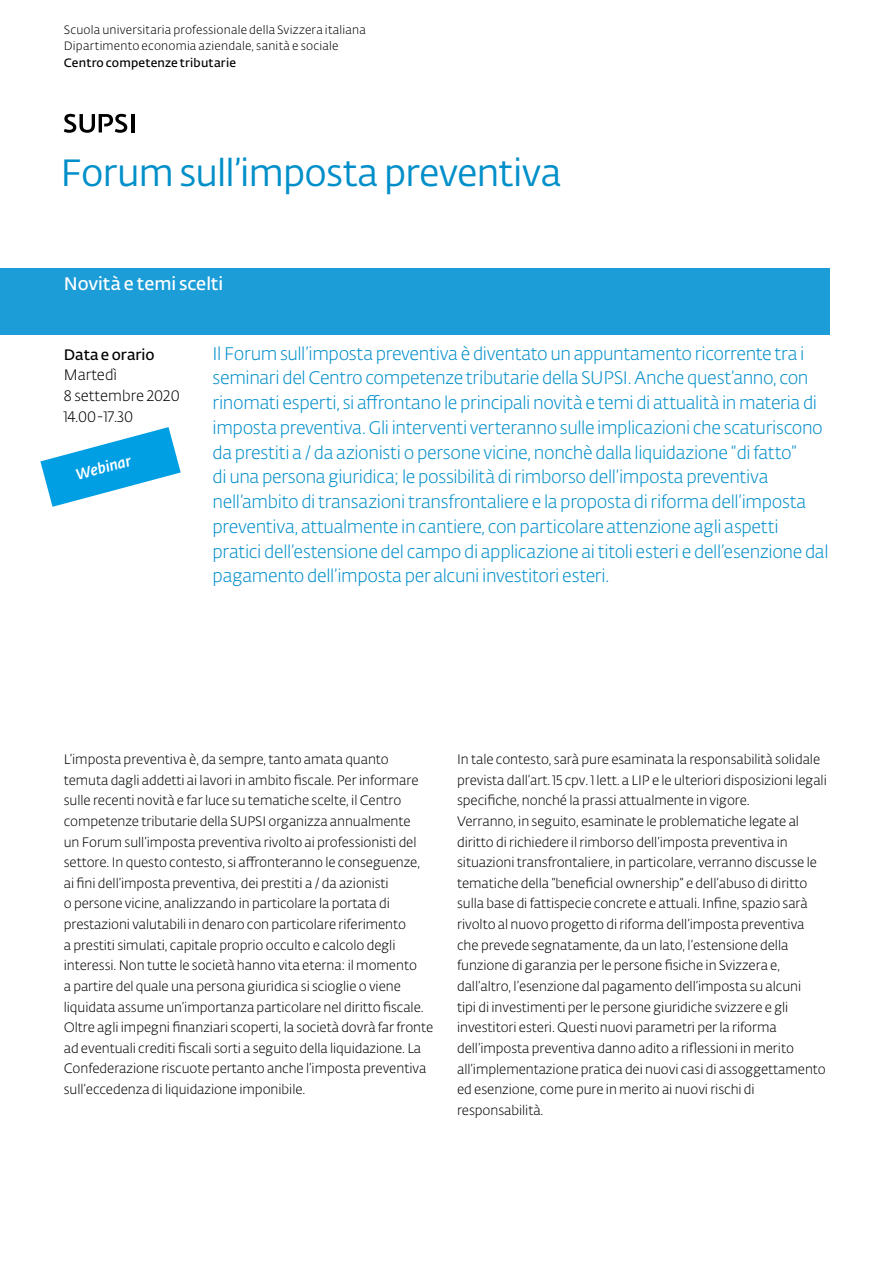
<style>
.page{position:relative;width:893px;height:1263px;background:#fff}
.page>*{position:absolute;margin:0;border:0;box-sizing:border-box;transform-origin:0 0}
.t1{font:37.5px "SUPSI Fedra Sans";letter-spacing:-.02em;color:#008fc9}
.t2{font:300 18px/24.8px "SUPSI Fedra Sans";letter-spacing:-.02em;color:#008eca}
.t3{font:600 18px "SUPSI Fedra Sans";letter-spacing:-.005em;color:#fff}
.t4{font:300 15px/20.7px "SUPSI Fedra Sans";color:#000}
.t5{font:600 15px "SUPSI Fedra Sans";color:#000}
.t6{font:italic 500 15px "SUPSI Fedra Sans";color:#fff}
.t7{font:300 13.5px/20.7px "SUPSI Fedra Sans";letter-spacing:-.005em;color:#000}
.t8{font:300 12px/16.5px "SUPSI Fedra Sans";letter-spacing:.015em;color:#000}
.t9{font:600 12px "SUPSI Fedra Sans";letter-spacing:.015em;color:#000}
</style>
<div class="page">
<div style="left:0;top:269px;width:829px;height:66px;background:#1d9dd8"></div>
<hr style="left:131px;top:114px;width:3px;height:18px;background:#000">
<svg style="left:64px;top:114px;width:63px;height:19px"></svg>
<svg style="left:40px;top:427px;width:141px;height:80px"></svg>
<p class="t8" style="left:64px;top:22px;width:304px">Scuola universitaria professionale della Svizzera italiana<br>Dipartimento economia aziendale, sanità e sociale</p>
<p class="t9" style="left:64px;top:55px;width:174px">Centro competenze tributarie</p>
<h1 class="t1" style="left:61px;top:151px;width:502px">Forum sull’imposta preventiva</h1>
<h2 class="t3" style="left:64px;top:273px;width:161px">Novità e temi scelti</h2>
<p class="t5" style="left:64px;top:345px;width:92px">Data e orario</p>
<p class="t4" style="left:64px;top:365px;width:118px">Martedì<br>8 settembre 2020<br>14.00-17.30</p>
<p class="t6" style="left:74px;top:466px;width:58px;rotate:-15deg">Webinar</p>
<p class="t2" style="left:213px;top:341px;width:617px">Il Forum sull’imposta preventiva è diventato un appuntamento ricorrente tra i seminari del Centro competenze tributarie della SUPSI. Anche quest’anno, con rinomati esperti, si affrontano le principali novità e temi di attualità in materia di imposta preventiva. Gli interventi verteranno sulle implicazioni che scaturiscono da prestiti a / da azionisti o persone vicine, nonchè dalla liquidazione “di fatto”<br>di una persona giuridica; le possibilità di rimborso dell’imposta preventiva nell’ambito di transazioni transfrontaliere e la proposta di riforma dell’imposta preventiva, attualmente in cantiere, con particolare attenzione agli aspetti pratici dell’estensione del campo di applicazione ai titoli esteri e dell’esenzione dal pagamento dell’imposta per alcuni investitori esteri.</p>
<p class="t7" style="left:64px;top:749px;width:371px">L’imposta preventiva è, da sempre, tanto amata quanto temuta dagli addetti ai lavori in ambito fiscale. Per informare sulle recenti novità e far luce su tematiche scelte, il Centro competenze tributarie della SUPSI organizza annualmente<br>un Forum sull’imposta preventiva rivolto ai professionisti del settore. In questo contesto, si affronteranno le conseguenze, ai fini dell’imposta preventiva, dei prestiti a / da azionisti<br>o persone vicine, analizzando in particolare la portata di prestazioni valutabili in denaro con particolare riferimento<br>a prestiti simulati, capitale proprio occulto e calcolo degli interessi. Non tutte le società hanno vita eterna: il momento<br>a partire del quale una persona giuridica si scioglie o viene liquidata assume un’importanza particolare nel diritto fiscale.<br>Oltre agli impegni finanziari scoperti, la società dovrà far fronte ad eventuali crediti fiscali sorti a seguito della liquidazione. La Confederazione riscuote pertanto anche l’imposta preventiva sull’eccedenza di liquidazione imponibile.</p>
<p class="t7" style="left:457px;top:749px;width:371px">In tale contesto, sarà pure esaminata la responsabilità solidale prevista dall’art. 15 cpv. 1 lett. a LIP e le ulteriori disposizioni legali specifiche, nonché la prassi attualmente in vigore.<br>Verranno, in seguito, esaminate le problematiche legate al diritto di richiedere il rimborso dell’imposta preventiva in situazioni transfrontaliere, in particolare, verranno discusse le tematiche della “beneficial ownership” e dell’abuso di diritto sulla base di fattispecie concrete e attuali. Infine, spazio sarà rivolto al nuovo progetto di riforma dell’imposta preventiva che prevede segnatamente, da un lato, l’estensione della funzione di garanzia per le persone fisiche in Svizzera e, dall’altro, l’esenzione dal pagamento dell’imposta su alcuni<br>tipi di investimenti per le persone giuridiche svizzere e gli investitori esteri. Questi nuovi parametri per la riforma dell’imposta preventiva danno adito a riflessioni in merito all’implementazione pratica dei nuovi casi di assoggettamento ed esenzione, come pure in merito ai nuovi rischi di responsabilità.</p>
</div>
